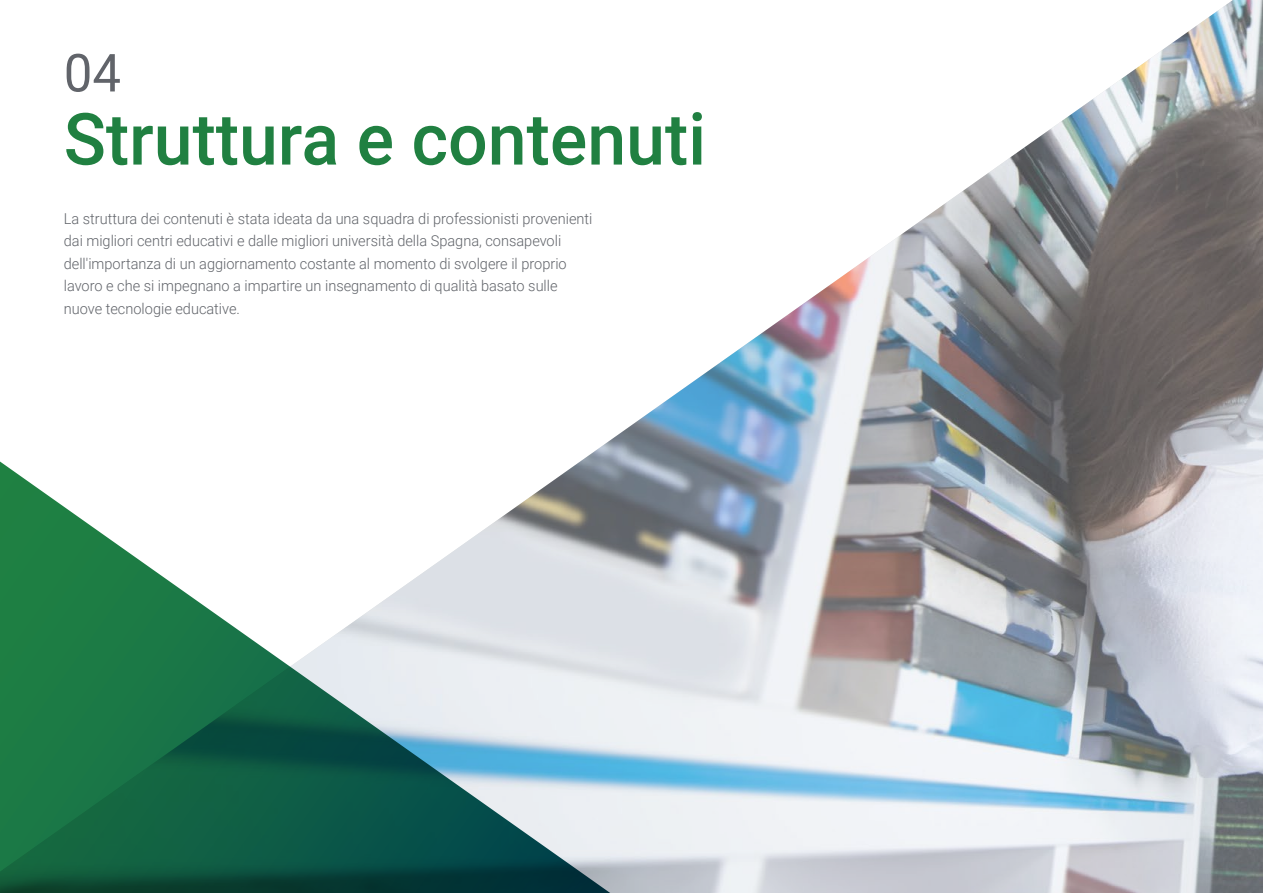
<style>
.page{position:relative;width:1263px;height:893px;background:#fff}
.page>*{position:absolute;margin:0;border:0;box-sizing:border-box;transform-origin:0 0}
.t1{font:500 72px "Roboto";color:#208041}
.t2{font:52.5px "Roboto";color:#61646a}
.t3{font:300 15px/22.5px "Roboto";color:#61646a}
</style>
<div class="page">
<img style="left:602px;top:0;width:661px;height:893px">
<svg style="left:0;top:446px;width:640px;height:447px"></svg>
<h2 class="t2" style="left:64px;top:36px;width:59px">04</h2>
<h1 class="t1" style="left:64px;top:89px;width:644px">Struttura e contenuti</h1>
<p class="t3" style="left:64px;top:207px;width:530px">La struttura dei contenuti è stata ideata da una squadra di professionisti provenienti dai migliori centri educativi e dalle migliori università della Spagna, consapevoli dell'importanza di un aggiornamento costante al momento di svolgere il proprio lavoro e che si impegnano a impartire un insegnamento di qualità basato sulle nuove tecnologie educative.</p>
</div>
